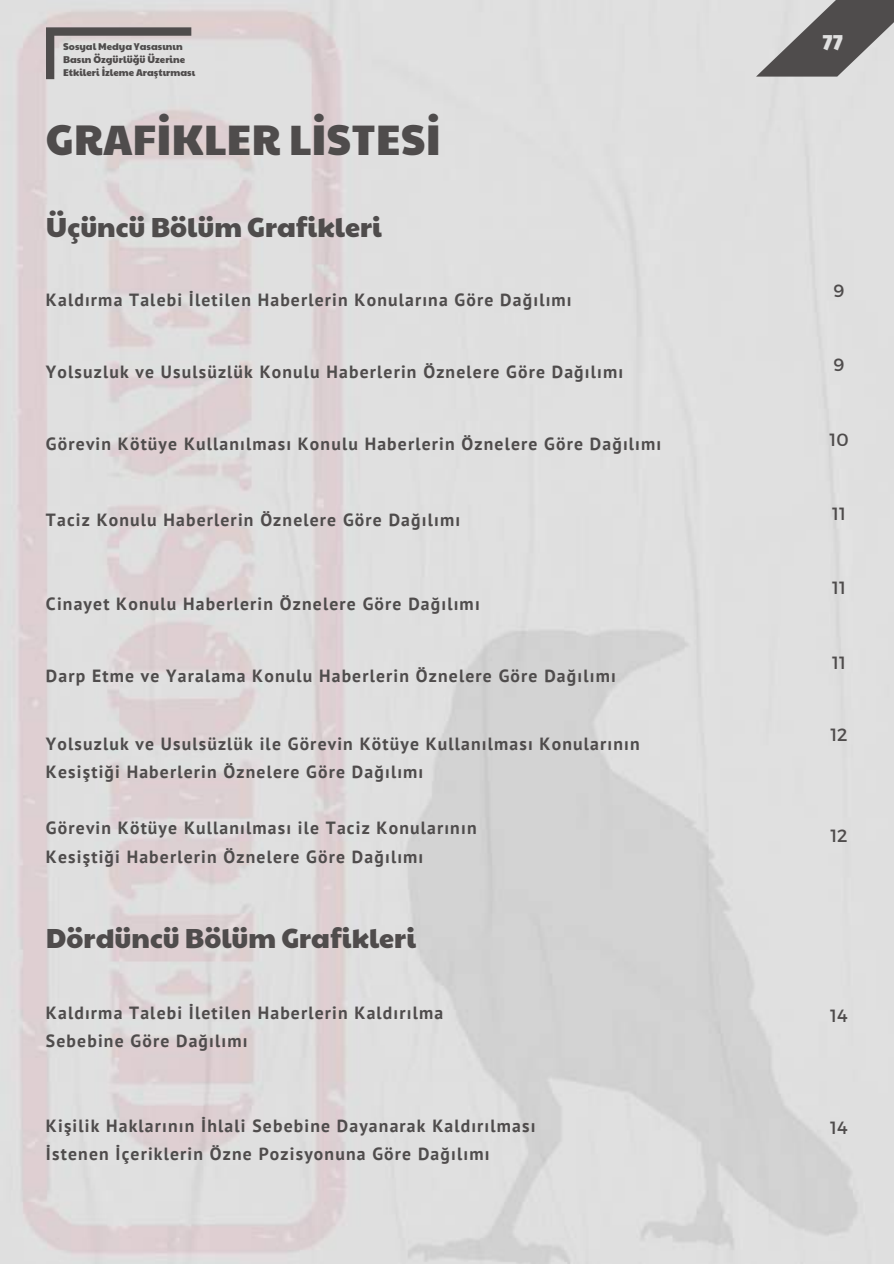
<style>
.page{position:relative;width:894px;height:1264px;background:#fff}
.page>*{position:absolute;margin:0;border:0;box-sizing:border-box;transform-origin:0 0}
.t1{font:42px "Paytone One";color:#4f4c4c}
.t2{font:27px "Paytone One";color:#4f4c4c}
.t3{font:21.9px "Paytone One";color:#e0e0e0}
.t4{font:700 17.7px/28.2px "PT Sans";letter-spacing:.065em;color:#4f4c4c}
.t5{font:17.7px "Montserrat";color:#4f4c4c}
.t6{font:9.75px/12.9px "Paytone One";color:#4f4c4c}
</style>
<div class="page">
<svg style="left:755px;top:0;width:138px;height:77px;background:#8e8d8d"></svg>
<svg style="left:46px;top:27px;width:145px;height:52px;background:#c0bfbf"></svg>
<p class="t6" style="left:63px;top:39px;width:133px">Sosyal Medya Yasasının<br>Basın Özgürlüğü Üzerine<br>Etkileri İzleme Araştırması</p>
<h1 class="t1" style="left:46px;top:108px;width:396px">GRAFİKLER LİSTESİ</h1>
<h2 class="t2" style="left:46px;top:207px;width:337px">Üçüncü Bölüm Grafikleri</h2>
<p class="t4" style="left:46px;top:285px;width:527px">Kaldırma Talebi İletilen Haberlerin Konularına Göre Dağılımı</p>
<p class="t4" style="left:46px;top:357px;width:578px">Yolsuzluk ve Usulsüzlük Konulu Haberlerin Öznelere Göre Dağılımı</p>
<p class="t4" style="left:46px;top:429px;width:616px">Görevin Kötüye Kullanılması Konulu Haberlerin Öznelere Göre Dağılımı</p>
<p class="t4" style="left:46px;top:505px;width:415px">Taciz Konulu Haberlerin Öznelere Göre Dağılımı</p>
<p class="t4" style="left:46px;top:589px;width:435px">Cinayet Konulu Haberlerin Öznelere Göre Dağılımı</p>
<p class="t4" style="left:46px;top:661px;width:571px">Darp Etme ve Yaralama Konulu Haberlerin Öznelere Göre Dağılımı</p>
<p class="t4" style="left:46px;top:729px;width:595px">Yolsuzluk ve Usulsüzlük ile Görevin Kötüye Kullanılması Konularının<br>Kesiştiği Haberlerin Öznelere Göre Dağılımı</p>
<p class="t4" style="left:46px;top:813px;width:432px">Görevin Kötüye Kullanılması ile Taciz Konularının<br>Kesiştiği Haberlerin Öznelere Göre Dağılımı</p>
<h2 class="t2" style="left:46px;top:918px;width:371px">Dördüncü Bölüm Grafikleri</h2>
<p class="t4" style="left:46px;top:998px;width:398px">Kaldırma Talebi İletilen Haberlerin Kaldırılma<br>Sebebine Göre Dağılımı</p>
<p class="t4" style="left:46px;top:1111px;width:491px">Kişilik Haklarının İhlali Sebebine Dayanarak Kaldırılması<br>İstenen İçeriklerin Özne Pozisyonuna Göre Dağılımı</p>
<p class="t3" style="left:822px;top:26px;width:22px">77</p>
<p class="t5" style="left:833px;top:279px;width:12px">9</p>
<p class="t5" style="left:833px;top:353px;width:12px">9</p>
<p class="t5" style="left:829px;top:428px;width:21px">10</p>
<p class="t5" style="left:831px;top:502px;width:15px">11</p>
<p class="t5" style="left:831px;top:576px;width:15px">11</p>
<p class="t5" style="left:831px;top:650px;width:15px">11</p>
<p class="t5" style="left:830px;top:723px;width:19px">12</p>
<p class="t5" style="left:830px;top:824px;width:19px">12</p>
<p class="t5" style="left:830px;top:1004px;width:19px">14</p>
<p class="t5" style="left:830px;top:1115px;width:19px">14</p>
</div>
